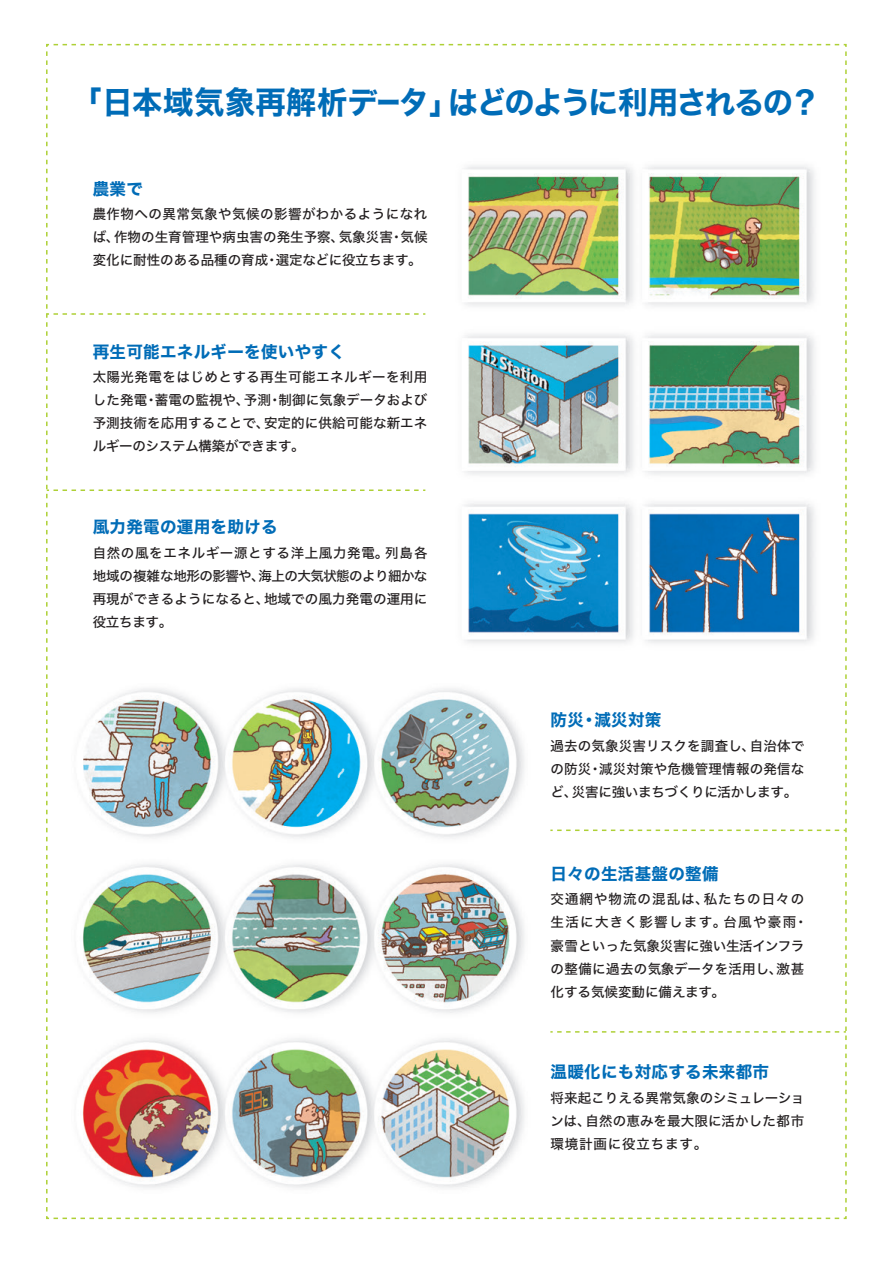
<style>
.page{position:relative;width:885px;height:1263px;background:#fff}
.page>*{position:absolute;margin:0;border:0;box-sizing:border-box;transform-origin:0 0}
.t1{font:31.2px "Hiragino Sans W7";letter-spacing:-.03em;color:#006cb7}
.t2{font:16.5px "Hiragino Sans W7";letter-spacing:.02em;color:#006cb7}
.t3{font:13.5px/23.1px "Hiragino Sans W5";letter-spacing:.005em;color:#231f20;text-align:justify}
.t4{font:13.5px/23.1px "Hiragino Sans W5";letter-spacing:.025em;color:#231f20}
</style>
<div class="page">
<img style="left:46px;top:43px;width:801px;height:1177px">
<h1 class="t1" style="left:72px;top:78px;width:750px">「日本域気象再解析データ」はどのように利用されるの？</h1>
<p class="t2" style="left:93px;top:176px;width:52px">農業で</p>
<p class="t3" style="left:93px;top:202px;width:336px">農作物への異常気象や気候の影響がわかるようになれば、作物の生育管理や病虫害の発生予察、気象災害・気候変化に耐性のある品種の育成・選定などに役立ちます。</p>
<p class="t2" style="left:93px;top:339px;width:254px">再生可能エネルギーを使いやすく</p>
<p class="t3" style="left:93px;top:365px;width:336px">太陽光発電をはじめとする再生可能エネルギーを利用した発電・蓄電の監視や、予測・制御に気象データおよび予測技術を応用することで、安定的に供給可能な新エネルギーのシステム構築ができます。</p>
<p class="t2" style="left:93px;top:514px;width:186px">風力発電の運用を助ける</p>
<p class="t3" style="left:93px;top:540px;width:336px">自然の風をエネルギー源とする洋上風力発電。列島各地域の複雑な地形の影響や、海上の大気状態のより細かな再現ができるようになると、地域での風力発電の運用に役立ちます。</p>
<p class="t2" style="left:550px;top:707px;width:112px">防災・減災対策</p>
<p class="t3" style="left:550px;top:733px;width:255px">過去の気象災害リスクを調査し、自治体での防災・減災対策や危機管理情報の発信など、災害に強いまちづくりに活かします。</p>
<p class="t2" style="left:550px;top:861px;width:169px">日々の生活基盤の整備</p>
<p class="t4" style="left:550px;top:887px;width:258px">交通網や物流の混乱は、私たちの日々の生活に大きく影響します。台風や豪雨・豪雪といった気象災害に強い生活インフラの整備に過去の気象データを活用し、激甚化する気候変動に備えます。</p>
<p class="t2" style="left:550px;top:1059px;width:220px">温暖化にも対応する未来都市</p>
<p class="t3" style="left:550px;top:1085px;width:255px">将来起こりえる異常気象のシミュレーションは、自然の恵みを最大限に活かした都市環境計画に役立ちます。</p>
</div>
